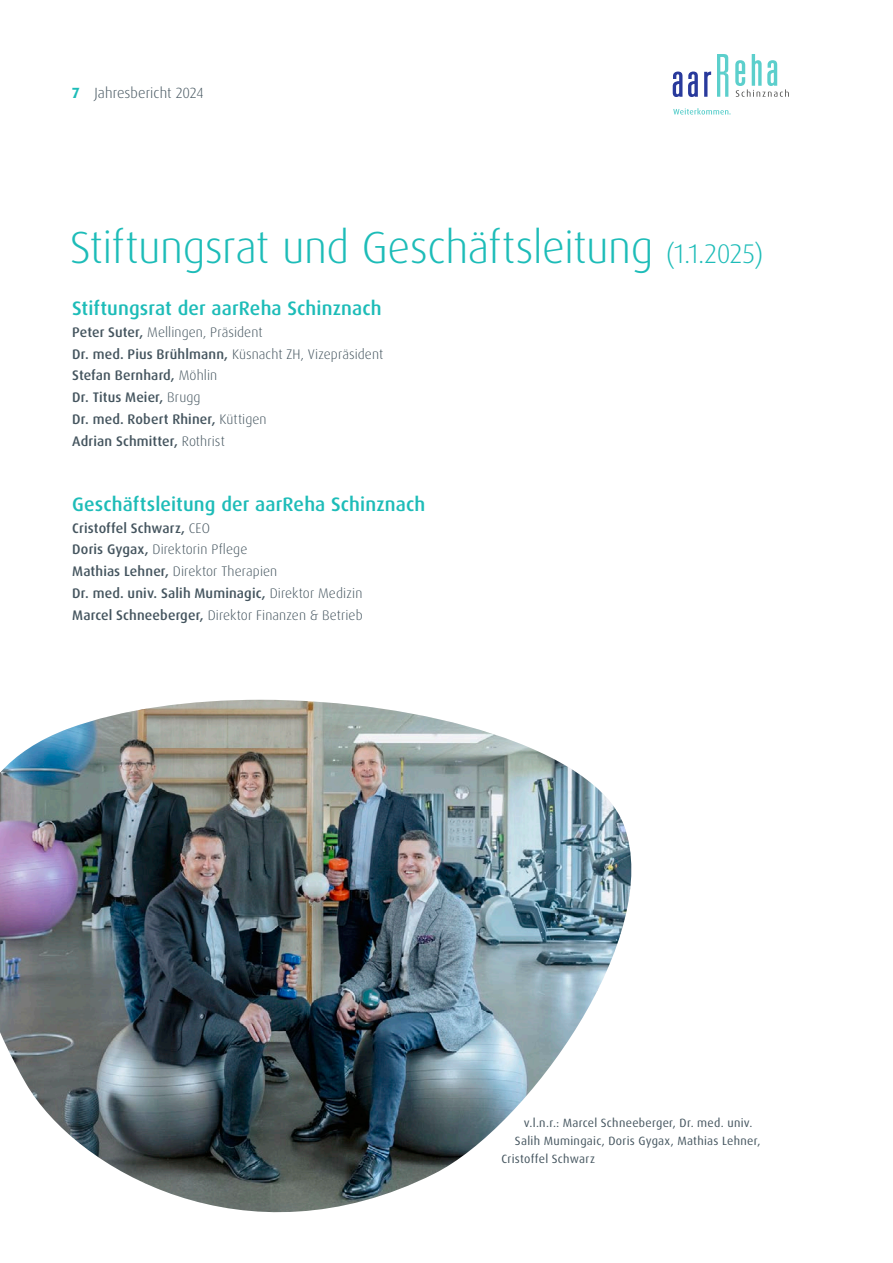
<style>
.page{position:relative;width:893px;height:1263px;background:#fff}
.page>*{position:absolute;margin:0;border:0;box-sizing:border-box;transform-origin:0 0}
.t1{font:300 45px "Dax Pro";letter-spacing:-.01em;color:#1dbcb8}
.t2{font:500 19.5px "Dax Pro";letter-spacing:.005em;color:#1dbcb8}
.t3{font:300 14.85px "Dax Pro";color:#45555f}
.t4{font:500 13.8px/21.8px "Dax Pro";letter-spacing:.01em;color:#45555f}
.t5{font:12px "Dax Pro";letter-spacing:.025em;color:#45555f}
.s1{font-weight:700;color:#1dbcb8}
.s2{font-size:27px}
.s3{font-weight:300}
</style>
<div class="page">
<svg style="left:673px;top:108px;width:58px;height:7px"></svg>
<svg style="left:673px;top:72px;width:9px;height:25px"></svg>
<svg style="left:688px;top:72px;width:10px;height:25px"></svg>
<svg style="left:704px;top:72px;width:7px;height:25px"></svg>
<svg style="left:717px;top:54px;width:11px;height:43px"></svg>
<svg style="left:735px;top:54px;width:54px;height:43px"></svg>
<img style="left:0;top:700px;width:632px;height:513px">
<p class="t3" style="left:72px;top:83px;width:133px"><span class="s1">7</span> Jahresbericht 2024</p>
<h1 class="t1" style="left:70px;top:219px;width:695px">Stiftungsrat und Geschäftsleitung <span class="s2">(1.1.2025)</span></h1>
<h2 class="t2" style="left:72px;top:296px;width:311px">Stiftungsrat der aarReha Schinznach</h2>
<p class="t4" style="left:72px;top:321px;width:312px">Peter Suter, <span class="s3">Mellingen, Präsident<br></span>Dr. med. Pius Brühlmann, <span class="s3">Küsnacht ZH, Vizepräsident<br></span>Stefan Bernhard, <span class="s3">Möhlin<br></span>Dr. Titus Meier, <span class="s3">Brugg<br></span>Dr. med. Robert Rhiner, <span class="s3">Küttigen<br></span>Adrian Schmitter, <span class="s3">Rothrist</span></p>
<h2 class="t2" style="left:72px;top:491px;width:354px">Geschäftsleitung der aarReha Schinznach</h2>
<p class="t4" style="left:72px;top:517px;width:292px">Cristoffel Schwarz, <span class="s3">CEO<br></span>Doris Gygax, <span class="s3">Direktorin Pflege<br></span>Mathias Lehner, <span class="s3">Direktor Therapien<br></span>Dr. med. univ. Salih Muminagic, <span class="s3">Direktor Medizin </span>Marcel Schneeberger, <span class="s3">Direktor Finanzen &amp; Betrieb</span></p>
<p class="t5" style="left:524px;top:1115px;width:230px">v.l.n.r.: Marcel Schneeberger, Dr. med. univ.</p>
<p class="t5" style="left:515px;top:1133px;width:247px">Salih Mumingaic, Doris Gygax, Mathias Lehner,</p>
<p class="t5" style="left:501px;top:1151px;width:95px">Cristoffel Schwarz</p>
</div>
